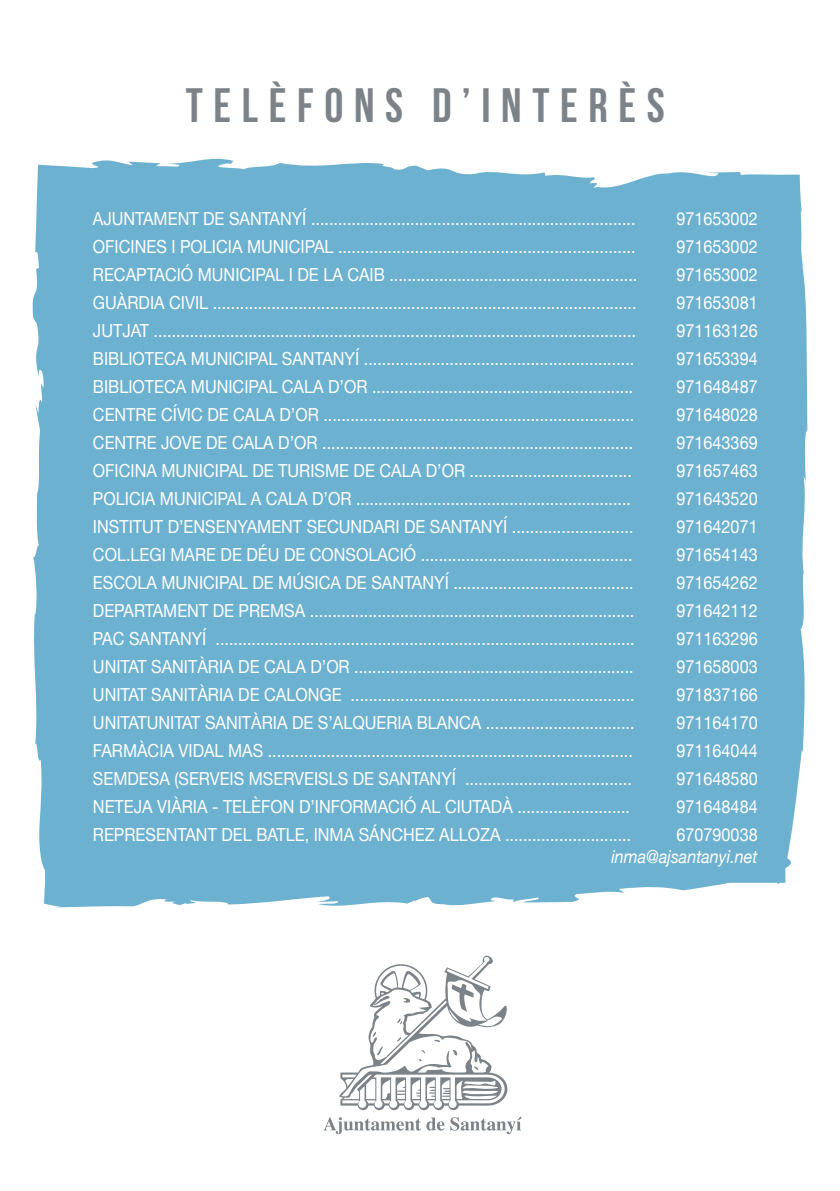
<style>
.page{position:relative;width:840px;height:1191px;background:#fff}
.page>*{position:absolute;margin:0;border:0;box-sizing:border-box;transform-origin:0 0}
.t1{font:700 48px "Bebas Neue";letter-spacing:.22em;color:#7c8388}
.t2{font:18px "Helvetica Neue";color:#fff;scale:.9 1}
.t3{font:italic 18px "Helvetica Neue";color:#fff;scale:.9 1}
</style>
<div class="page">
<div style="left:32px;top:158px;width:775px;height:750px;background:#6db1d0"></div>
<svg style="left:339px;top:955px;width:168px;height:155px"></svg>
<svg style="left:323px;top:1117px;width:121px;height:17px"></svg>
<svg style="left:450px;top:1116px;width:71px;height:18px"></svg>
<h1 class="t1" style="left:186px;top:79px;width:480px">TELÈFONS D’INTERÈS</h1>
<p class="t2" style="left:93px;top:205px;width:604px">AJUNTAMENT DE SANTANYÍ ........................................................................</p>
<p class="t2" style="left:676px;top:205px;width:92px">971653002</p>
<p class="t2" style="left:93px;top:233px;width:604px">OFICINES I POLICIA MUNICIPAL ..................................................................</p>
<p class="t2" style="left:676px;top:233px;width:92px">971653002</p>
<p class="t2" style="left:93px;top:261px;width:606px">RECAPTACIÓ MUNICIPAL I DE LA CAIB .......................................................</p>
<p class="t2" style="left:676px;top:261px;width:92px">971653002</p>
<p class="t2" style="left:93px;top:289px;width:605px">GUÀRDIA CIVIL ..............................................................................................</p>
<p class="t2" style="left:676px;top:289px;width:92px">971653081</p>
<p class="t2" style="left:93px;top:317px;width:604px">JUTJAT ...........................................................................................................</p>
<p class="t2" style="left:676px;top:317px;width:92px">971163126</p>
<p class="t2" style="left:93px;top:345px;width:602px">BIBLIOTECA MUNICIPAL SANTANYÍ ............................................................</p>
<p class="t2" style="left:676px;top:345px;width:92px">971653394</p>
<p class="t2" style="left:93px;top:373px;width:601px">BIBLIOTECA MUNICIPAL CALA D’OR ..........................................................</p>
<p class="t2" style="left:676px;top:373px;width:92px">971648487</p>
<p class="t2" style="left:93px;top:401px;width:602px">CENTRE CÍVIC DE CALA D’OR .....................................................................</p>
<p class="t2" style="left:676px;top:401px;width:92px">971648028</p>
<p class="t2" style="left:93px;top:429px;width:601px">CENTRE JOVE DE CALA D’OR .....................................................................</p>
<p class="t2" style="left:676px;top:429px;width:92px">971643369</p>
<p class="t2" style="left:93px;top:457px;width:600px">OFICINA MUNICIPAL DE TURISME DE CALA D’OR ....................................</p>
<p class="t2" style="left:676px;top:457px;width:92px">971657463</p>
<p class="t2" style="left:93px;top:485px;width:599px">POLICIA MUNICIPAL A CALA D’OR .............................................................</p>
<p class="t2" style="left:676px;top:485px;width:92px">971643520</p>
<p class="t2" style="left:93px;top:513px;width:602px">INSTITUT D’ENSENYAMENT SECUNDARI DE SANTANYÍ ...........................</p>
<p class="t2" style="left:676px;top:513px;width:92px">971642071</p>
<p class="t2" style="left:93px;top:541px;width:600px">COL.LEGI MARE DE DÉU DE CONSOLACIÓ ...............................................</p>
<p class="t2" style="left:676px;top:541px;width:92px">971654143</p>
<p class="t2" style="left:93px;top:569px;width:602px">ESCOLA MUNICIPAL DE MÚSICA DE SANTANYÍ ........................................</p>
<p class="t2" style="left:676px;top:569px;width:92px">971654262</p>
<p class="t2" style="left:93px;top:597px;width:602px">DEPARTAMENT DE PREMSA ........................................................................</p>
<p class="t2" style="left:676px;top:597px;width:92px">971642112</p>
<p class="t2" style="left:93px;top:625px;width:603px">PAC SANTANYÍ .............................................................................................</p>
<p class="t2" style="left:676px;top:625px;width:92px">971163296</p>
<p class="t2" style="left:93px;top:653px;width:602px">UNITAT SANITÀRIA DE CALA D’OR ..............................................................</p>
<p class="t2" style="left:676px;top:653px;width:92px">971658003</p>
<p class="t2" style="left:93px;top:681px;width:603px">UNITAT SANITÀRIA DE CALONGE ...............................................................</p>
<p class="t2" style="left:676px;top:681px;width:92px">971837166</p>
<p class="t2" style="left:93px;top:709px;width:603px">UNITATUNITAT SANITÀRIA DE S’ALQUERIA BLANCA .................................</p>
<p class="t2" style="left:676px;top:709px;width:92px">971164170</p>
<p class="t2" style="left:93px;top:737px;width:601px">FARMÀCIA VIDAL MAS .................................................................................</p>
<p class="t2" style="left:676px;top:737px;width:92px">971164044</p>
<p class="t2" style="left:93px;top:765px;width:600px">SEMDESA (SERVEIS MSERVEISLS DE SANTANYÍ .....................................</p>
<p class="t2" style="left:676px;top:765px;width:92px">971648580</p>
<p class="t2" style="left:93px;top:794px;width:598px">NETEJA VIÀRIA - TELÈFON D’INFORMACIÓ AL CIUTADÀ .........................</p>
<p class="t2" style="left:676px;top:794px;width:92px">971648484</p>
<p class="t2" style="left:93px;top:822px;width:599px">REPRESENTANT DEL BATLE, INMA SÁNCHEZ ALLOZA ............................</p>
<p class="t2" style="left:676px;top:822px;width:92px">670790038</p>
<p class="t3" style="left:611px;top:844px;width:164px">inma@ajsantanyi.net</p>
</div>
